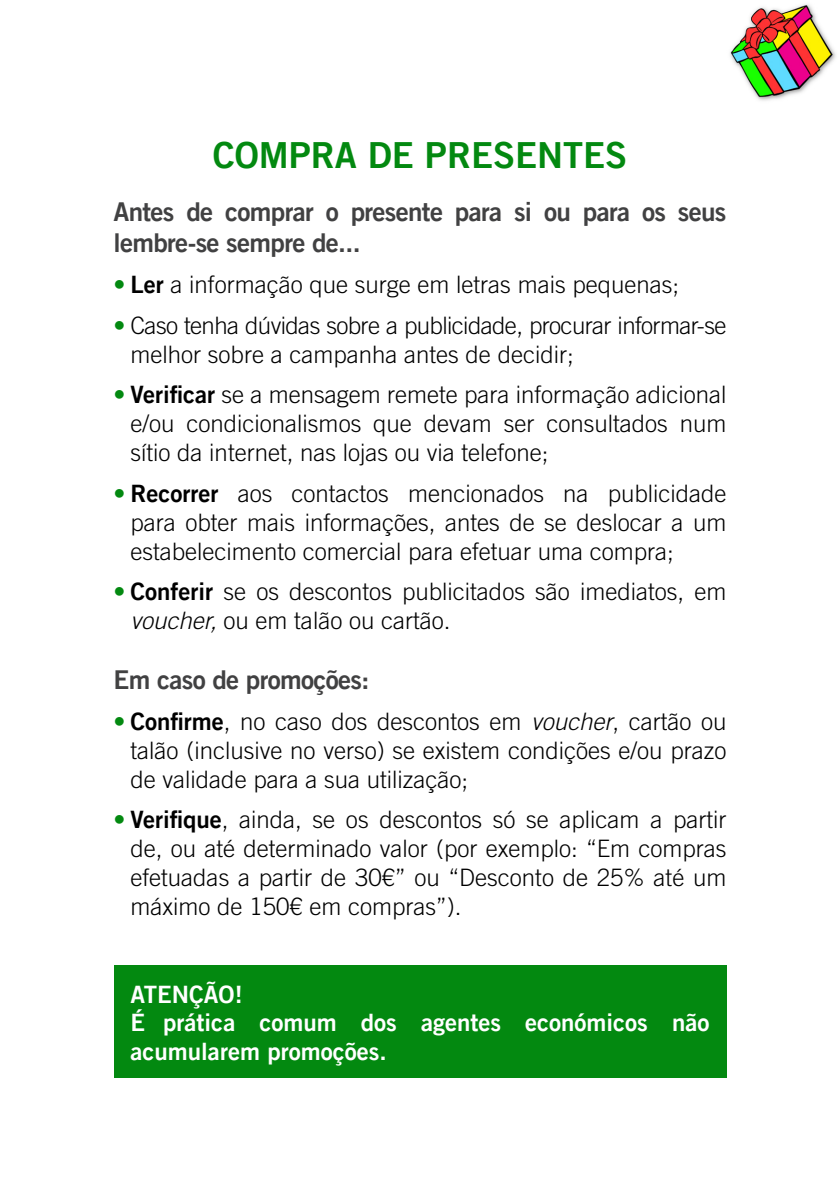
<style>
.page{position:relative;width:840px;height:1191px;background:#fff}
.page>*{position:absolute;margin:0;border:0;box-sizing:border-box;transform-origin:0 0}
.t1{font:36px "Amnesty Trade Gothic Bd 2";color:#038910}
.t2{font:26px/31.2px "Amnesty Trade Gothic Bd 2";letter-spacing:-.025em;color:#414142}
.t3{font:300 24px/28.8px "Amnesty Trade Gothic";color:#000;text-align:justify}
.t4{font:300 24px/28.8px "Amnesty Trade Gothic";letter-spacing:-.025em;color:#000}
.t5{font:24px/28.8px "Amnesty Trade Gothic Bd 2";color:#fff}
.s1{color:#038910}
.s2{font-family:"Amnesty Trade Gothic Bd 2";font-weight:400}
.s3{font-style:italic}
</style>
<div class="page">
<div style="left:113px;top:965px;width:613px;height:112px;background:#038910"></div>
<img style="left:730px;top:4px;width:106px;height:97px">
<h1 class="t1" style="left:213px;top:133px;width:48px">COMPRA</h1>
<h1 class="t1" style="left:368px;top:133px;width:81px">DE PRESEN</h1>
<h1 class="t1" style="left:563px;top:133px;width:41px">TES</h1>
<p class="t2" style="left:113px;top:196px;width:614px">Antes de comprar o presente para si ou para os seus lembre-se sempre de...</p>
<p class="t3" style="left:113px;top:270px;width:567px"><span class="s1">•</span> <span class="s2">Ler</span> a informação que surge em letras mais pequenas;</p>
<p class="t4" style="left:130px;top:311px;width:597px;text-indent:-17px"><span class="s1">•</span> Caso tenha dúvidas sobre a publicidade, procurar informar-se melhor sobre a campanha antes de decidir;</p>
<p class="t3" style="left:130px;top:380px;width:597px;text-indent:-17px"><span class="s1">•</span> <span class="s2">Verificar</span> se a mensagem remete para informação adicional e/ou condicionalismos que devam ser consultados num sítio da internet, nas lojas ou via telefone;</p>
<p class="t3" style="left:130px;top:479px;width:597px;text-indent:-17px"><span class="s1">•</span> <span class="s2">Recorrer</span> aos contactos mencionados na publicidade para obter mais informações, antes de se deslocar a um estabelecimento comercial para efetuar uma compra;</p>
<p class="t3" style="left:130px;top:577px;width:597px;text-indent:-17px"><span class="s1">•</span> <span class="s2">Conferir</span> se os descontos publicitados são imediatos, em <span class="s3">voucher,</span> ou em talão ou cartão.</p>
<p class="t2" style="left:113px;top:664px;width:257px">Em caso de promoções:</p>
<p class="t3" style="left:130px;top:707px;width:597px;text-indent:-17px"><span class="s1">•</span> <span class="s2">Confirme</span>, no caso dos descontos em <span class="s3">voucher</span>, cartão ou talão (inclusive no verso) se existem condições e/ou prazo de validade para a sua utilização;</p>
<p class="t3" style="left:130px;top:805px;width:597px;text-indent:-17px"><span class="s1">•</span> <span class="s2">verifique</span>, ainda, se os descontos só se aplicam a partir de, ou até determinado valor (por exemplo: “Em compras efetuadas a partir de 30€” ou “Desconto de 25% até um máximo de 150€ em compras”).</p>
<p class="t5" style="left:130px;top:979px;width:580px">Atenção!<br>é prática comum dos agentes económicos não acumularem promoções.</p>
</div>
